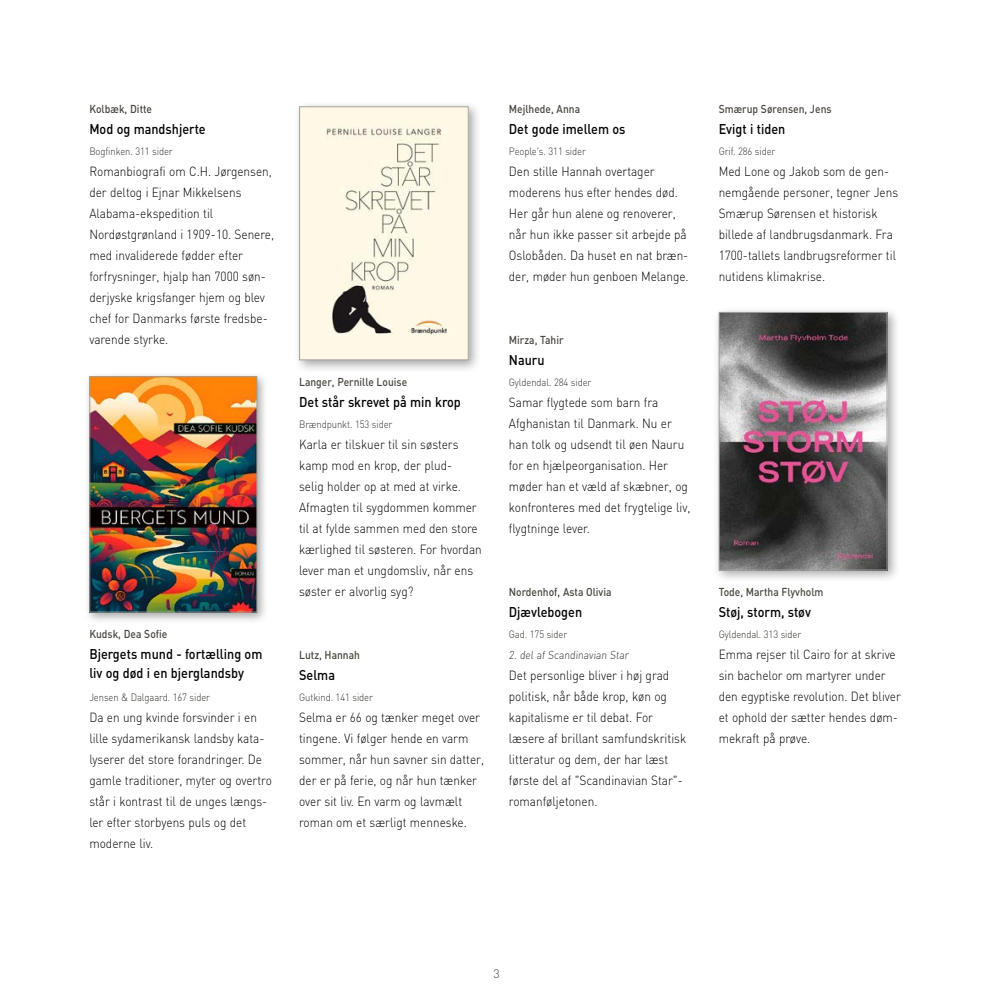
<style>
.page{position:relative;width:993px;height:993px;background:#fff}
.page>*{position:absolute;margin:0;border:0;box-sizing:border-box;transform-origin:0 0}
.id176{font:500 14px/19.2px "DIN";color:#000;scale:.9 1}
.id177{font:300 13.12px/21px "DIN";color:#000;scale:.9 1}
.t1{font:300 12.25px "DIN";color:#494540}
.id175{font:500 11.38px "DIN";color:#494540;scale:.9 1}
.id2115{font:300 11.38px "DIN";color:#35312c;scale:.9 1}
.id178{font:300 10.5px "DIN";letter-spacing:-.01em;color:#35312c;scale:.9 1}
</style>
<div class="page">
<div style="left:84px;top:370px;width:185px;height:254px;background:#000;opacity:.35"></div>
<img style="left:91px;top:378px;width:164px;height:232px">
<div style="left:89px;top:376px;width:168px;height:236px;border:1px solid #a0a09d"></div>
<div style="left:293px;top:101px;width:188px;height:272px;background:#000;opacity:.35"></div>
<img style="left:301px;top:108px;width:165px;height:250px">
<div style="left:299px;top:106px;width:169px;height:254px;border:1px solid #a0a09d"></div>
<div style="left:712px;top:306px;width:187px;height:277px;background:#000;opacity:.35"></div>
<img style="left:720px;top:314px;width:165px;height:254px">
<div style="left:718px;top:312px;width:169px;height:258px;border:1px solid #a0a09d"></div>
<p class="id175" style="left:89px;top:101px;width:71px">Kolbæk, Ditte</p>
<p class="id176" style="left:89px;top:118px;width:131px">Mod og mandshjerte</p>
<p class="id178" style="left:89px;top:144px;width:94px">Bogfinken. 311 sider</p>
<p class="id177" style="left:89px;top:160px;width:207px">Romanbiografi om C.H. Jørgensen, der deltog i Ejnar Mikkelsens<br>Alabama-ekspedition til<br>Nordøstgrønland i 1909-10. Senere, med invaliderede fødder efter forfrysninger, hjalp han 7000 søn&shy;derjyske krigsfanger hjem og blev chef for Danmarks første fredsbe&shy;varende styrke.</p>
<p class="id175" style="left:89px;top:626px;width:88px">Kudsk, Dea Sofie</p>
<p class="id176" style="left:89px;top:643px;width:194px">Bjergets mund - fortælling om liv og død i en bjerglandsby</p>
<p class="id178" style="left:89px;top:690px;width:136px">Jensen &amp; Dalgaard. 167 sider</p>
<p class="id177" style="left:89px;top:706px;width:204px">Da en ung kvinde forsvinder i en lille sydamerikansk landsby kata&shy;lyserer det store forandringer. De gamle traditioner, myter og overtro står i kontrast til de unges længs&shy;ler efter storbyens puls og det moderne liv.</p>
<p class="id175" style="left:299px;top:374px;width:121px">Langer, Pernille Louise</p>
<p class="id176" style="left:299px;top:391px;width:181px">Det står skrevet på min krop</p>
<p class="id178" style="left:299px;top:417px;width:105px">Brændpunkt. 153 sider</p>
<p class="id177" style="left:299px;top:433px;width:204px">Karla er tilskuer til sin søsters kamp mod en krop, der plud-<br>selig holder op at med at virke.<br>Afmagten til sygdommen kommer til at fylde sammen med den store kærlighed til søsteren. For hvordan lever man et ungdomsliv, når ens søster er alvorlig syg?</p>
<p class="id175" style="left:299px;top:647px;width:69px">Lutz, Hannah</p>
<p class="id176" style="left:299px;top:664px;width:41px">Selma</p>
<p class="id178" style="left:299px;top:690px;width:84px">Gutkind. 141 sider</p>
<p class="id177" style="left:299px;top:706px;width:207px">Selma er 66 og tænker meget over tingene. Vi følger hende en varm sommer, når hun savner sin datter, der er på ferie, og når hun tænker over sit liv. En varm og lavmælt roman om et særligt menneske.</p>
<p class="id175" style="left:508px;top:101px;width:81px">Mejlhede, Anna</p>
<p class="id176" style="left:508px;top:118px;width:131px">Det gode imellem os</p>
<p class="id178" style="left:508px;top:144px;width:87px">People's. 311 sider</p>
<p class="id177" style="left:508px;top:160px;width:201px">Den stille Hannah overtager moderens hus efter hendes død.<br>Her går hun alene og renoverer, når hun ikke passer sit arbejde på<br>Oslobåden. Da huset en nat bræn&shy;der, møder hun genboen Melange.</p>
<p class="id175" style="left:508px;top:332px;width:62px">Mirza, Tahir</p>
<p class="id176" style="left:508px;top:349px;width:41px">Nauru</p>
<p class="id178" style="left:508px;top:375px;width:93px">Gyldendal. 284 sider</p>
<p class="id177" style="left:508px;top:391px;width:203px">Samar flygtede som barn fra<br>Afghanistan til Danmark. Nu er han tolk og udsendt til øen Nauru for en hjælpeorganisation. Her møder han et væld af skæbner, og konfronteres med det frygtelige liv, flygtninge lever.</p>
<p class="id175" style="left:508px;top:584px;width:116px">Nordenhof, Asta Olivia</p>
<p class="id176" style="left:508px;top:601px;width:83px">Djævlebogen</p>
<p class="id178" style="left:508px;top:627px;width:66px">Gad. 175 sider</p>
<p class="id2115" style="left:508px;top:648px;width:136px">2. del af Scandinavian Star</p>
<p class="id177" style="left:508px;top:664px;width:198px">Det personlige bliver i høj grad politisk, når både krop, køn og kapitalisme er til debat. For læsere af brillant samfundskritisk litteratur og dem, der har læst første del af "Scandinavian Star"- romanføljetonen.</p>
<p class="id175" style="left:718px;top:101px;width:127px">Smærup Sørensen, Jens</p>
<p class="id176" style="left:718px;top:118px;width:76px">Evigt i tiden</p>
<p class="id178" style="left:718px;top:144px;width:64px">Grif. 286 sider</p>
<p class="id177" style="left:718px;top:160px;width:201px">Med Lone og Jakob som de gen&shy;nemgående personer, tegner Jens<br>Smærup Sørensen et historisk billede af landbrugsdanmark. Fra<br>1700-tallets landbrugsreformer til nutidens klimakrise.</p>
<p class="id175" style="left:718px;top:584px;width:118px">Tode, Martha Flyvholm</p>
<p class="id176" style="left:718px;top:601px;width:104px">Støj, storm, støv</p>
<p class="id178" style="left:718px;top:627px;width:93px">Gyldendal. 313 sider</p>
<p class="id177" style="left:718px;top:643px;width:204px">Emma rejser til Cairo for at skrive sin bachelor om martyrer under den egyptiske revolution. Det bliver et ophold der sætter hendes døm&shy;mekraft på prøve.</p>
<p class="t1" style="left:493px;top:965px;width:8px">3</p>
</div>
